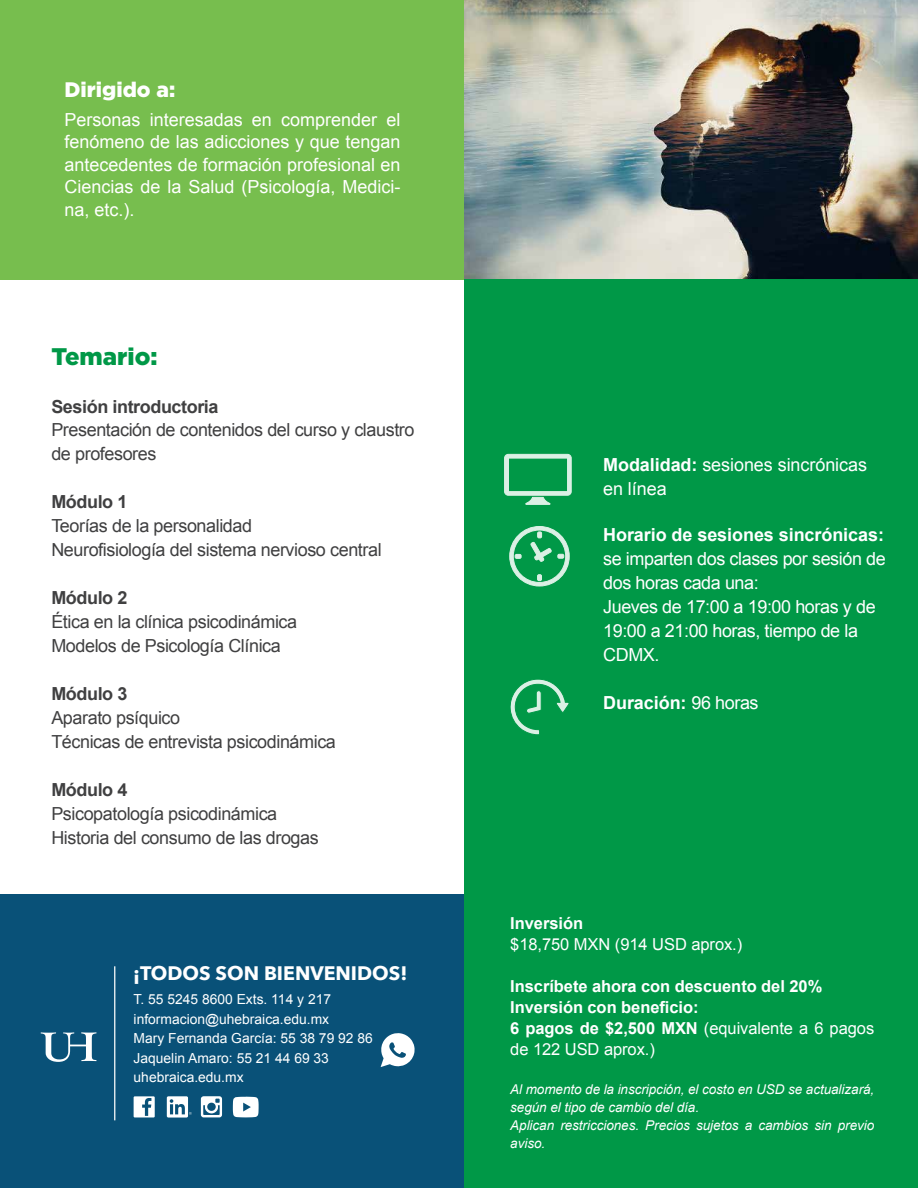
<style>
.page{position:relative;width:918px;height:1188px;background:#fff}
.page>*{position:absolute;margin:0;border:0;box-sizing:border-box;transform-origin:0 0}
.t1{font:900 24px "Gotham";color:#009847}
.t2{font:900 21px "Gotham";color:#fff}
.t3{font:700 19.5px "Avenir Next";color:#fff}
.t4{font:18px/24px "Arial";letter-spacing:-.025em;color:#404041}
.t5{font:18px/22.5px "Arial";letter-spacing:-.025em;color:#fff;text-align:justify}
.t6{font:700 18px "Arial";letter-spacing:-.025em;color:#404041}
.t7{font:700 18px "Arial";letter-spacing:-.005em;color:#fff}
.t8{font:18px/24px "Arial";letter-spacing:-.005em;color:#fff}
.t9{font:700 16.5px/21px "Arial";letter-spacing:-.005em;color:#fff}
.t10{font:16.5px "Arial";letter-spacing:-.005em;color:#fff}
.t11{font:13.8px/19.4px "Arial";color:#fff}
.t12{font:italic 13.5px/18px "Arial";letter-spacing:-.005em;color:#fff}
.s1{font-weight:700}
.s2{font-weight:400}
</style>
<div class="page">
<div style="left:0;top:894px;width:464px;height:294px;background:#095178"></div>
<svg style="left:41px;top:1032px;width:55px;height:30px"></svg>
<svg style="left:381px;top:1033px;width:34px;height:34px"></svg>
<hr style="left:114px;top:966px;width:1px;height:154px;background:#fff">
<svg style="left:134px;top:1096px;width:21px;height:21px"></svg>
<svg style="left:167px;top:1096px;width:25px;height:22px"></svg>
<svg style="left:201px;top:1096px;width:21px;height:21px"></svg>
<svg style="left:233px;top:1097px;width:26px;height:20px"></svg>
<div style="left:0;top:0;width:464px;height:280px;background:#77be4e"></div>
<div style="left:464px;top:0;width:454px;height:1188px;background:#009847"></div>
<svg style="left:504px;top:454px;width:68px;height:51px"></svg>
<svg style="left:509px;top:526px;width:61px;height:60px"></svg>
<svg style="left:510px;top:679px;width:59px;height:56px"></svg>
<img style="left:464px;top:0;width:454px;height:279px">
<p class="t2" style="left:65px;top:78px;width:112px">Dirigido a:</p>
<p class="t5" style="left:65px;top:108px;width:337px">Personas interesadas en comprender el fenómeno de las adicciones y que tengan antecedentes de formación profesional en Ciencias de la Salud (Psicología, Medici&shy;na, etc.).</p>
<h1 class="t1" style="left:51px;top:342px;width:108px">Temario:</h1>
<p class="t6" style="left:51px;top:394px;width:169px">Sesión introductoria</p>
<p class="t4" style="left:51px;top:418px;width:365px">Presentación de contenidos del curso y claustro de profesores</p>
<p class="t6" style="left:51px;top:490px;width:78px">Módulo 1</p>
<p class="t4" style="left:51px;top:514px;width:332px">Teorías de la personalidad<br>Neurofisiología del sistema nervioso central</p>
<p class="t6" style="left:51px;top:586px;width:78px">Módulo 2</p>
<p class="t4" style="left:51px;top:610px;width:247px">Ética en la clínica psicodinámica<br>Modelos de Psicología Clínica</p>
<p class="t6" style="left:51px;top:682px;width:78px">Módulo 3</p>
<p class="t4" style="left:51px;top:706px;width:286px">Aparato psíquico<br>Técnicas de entrevista psicodinámica</p>
<p class="t6" style="left:51px;top:778px;width:78px">Módulo 4</p>
<p class="t4" style="left:51px;top:802px;width:269px">Psicopatología psicodinámica<br>Historia del consumo de las drogas</p>
<p class="t3" style="left:133px;top:957px;width:276px">¡TODOS SON BIENVENIDOS!</p>
<p class="t11" style="left:134px;top:990px;width:241px">T. 55 5245 8600 Exts. 114 y 217 informacion@uhebraica.edu.mx<br>Mary Fernanda García: 55 38 79 92 86<br>Jaquelin Amaro: 55 21 44 69 33 uhebraica.edu.mx</p>
<p class="t8" style="left:603px;top:453px;width:265px"><span class="s1">Modalidad:</span> sesiones sincrónicas en línea</p>
<p class="t7" style="left:603px;top:523px;width:282px">Horario de sesiones sincrónicas:</p>
<p class="t5" style="left:603px;top:547px;width:284px;line-height:24px;text-align:left">se imparten dos clases por sesión de dos horas cada una:<br>Jueves de 17:00 a 19:00 horas y de<br>19:00 a 21:00 horas, tiempo de la<br>CDMX.</p>
<p class="t7" style="left:603px;top:691px;width:157px">Duración: <span class="s2">96 horas</span></p>
<p class="t9" style="left:510px;top:913px;width:74px">Inversión</p>
<p class="t10" style="left:510px;top:933px;width:234px">$18,750 MXN (914 USD aprox.)</p>
<p class="t9" style="left:510px;top:976px;width:366px">Inscríbete ahora con descuento del 20%<br>Inversión con beneficio:<br>6 pagos de $2,500 MXN <span class="s2">(equivalente a 6 pagos de 122 USD aprox.)</span></p>
<p class="t12" style="left:510px;top:1080px;width:366px">Al momento de la inscripción, el costo en USD se actualizará, según el tipo de cambio del día.<br>Aplican restricciones. Precios sujetos a cambios sin previo aviso.</p>
</div>
